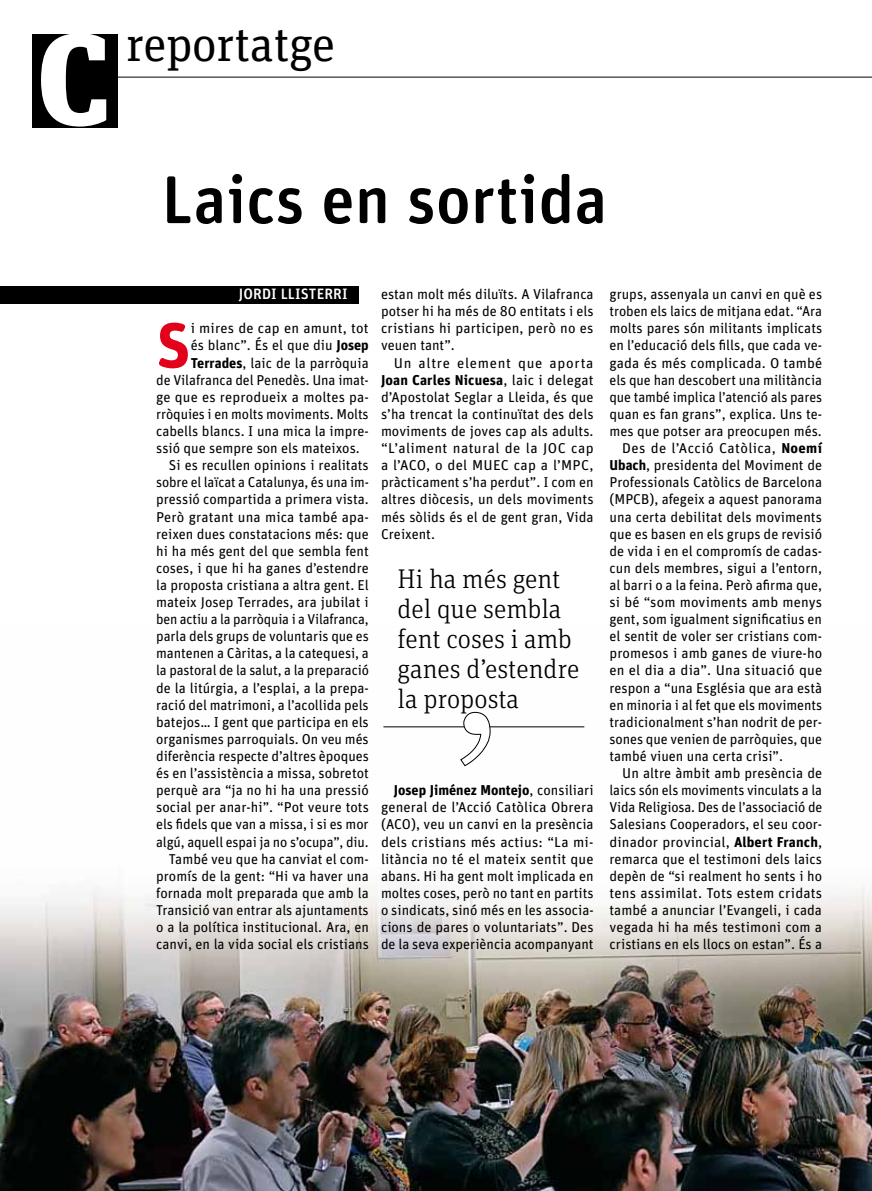
<style>
.page{position:relative;width:872px;height:1191px;background:#fff}
.page>*{position:absolute;margin:0;border:0;box-sizing:border-box;transform-origin:0 0}
.t1{font:500 67.5px "Unit Rounded OT";color:#000}
.t2{font:700 63.45px "Unit Rounded OT";color:#e2001a}
.t3{font:48px "Unit Slab OT";letter-spacing:-.005em;color:#000}
.t4{font:300 27px/30px "Unit Slab OT";color:#000}
.t5{font:500 15px "Unit OT";letter-spacing:.01em;color:#fff}
.t6{font:14.25px/17.1px "Unit OT";color:#000;text-align:justify}
.t7{font:14.25px "Unit OT";letter-spacing:.025em;color:#000}
.s1{font-weight:700}
</style>
<div class="page">
<hr style="left:34px;top:77px;width:838px;height:1px;background:#000">
<div style="left:33px;top:34px;width:85px;height:94px;background:#000"></div>
<svg style="left:41px;top:34px;width:65px;height:93px"></svg>
<div style="left:0;top:286px;width:359px;height:17px;background:#000"></div>
<img style="left:0;top:711px;width:872px;height:480px">
<hr style="left:383px;top:726px;width:201px;height:1px;background:#000">
<svg style="left:460px;top:712px;width:30px;height:54px"></svg>
<h3 class="t3" style="left:126px;top:14px;width:210px">reportatge</h3>
<h1 class="t1" style="left:161px;top:159px;width:447px">Laics en sortida</h1>
<p class="t5" style="left:239px;top:285px;width:23px">JORDI</p>
<p class="t5" style="left:281px;top:285px;width:45px">LLISTERRI</p>
<h2 class="t2" style="left:156px;top:307px;width:36px">S</h2>
<p class="t6" style="left:191px;top:320px;width:179px">i mires de cap en amunt, tot</p>
<p class="t6" style="left:191px;top:337px;width:180px">és blanc”. És el que diu <span class="s1">Josep</span></p>
<p class="t6" style="left:191px;top:354px;width:179px"><span class="s1">Terrades</span>, laic de la parròquia</p>
<p class="t6" style="left:156px;top:371px;width:214px">de Vilafranca del Penedès. Una imat-</p>
<p class="t6" style="left:156px;top:388px;width:214px">ge que es reprodueix a moltes pa-</p>
<p class="t6" style="left:156px;top:405px;width:214px">rròquies i en molts moviments. Molts</p>
<p class="t6" style="left:156px;top:422px;width:214px">cabells blancs. I una mica la impre-</p>
<p class="t6" style="left:156px;top:440px;width:205px">ssió que sempre son els mateixos.</p>
<p class="t6" style="left:169px;top:457px;width:201px">Si es recullen opinions i realitats</p>
<p class="t6" style="left:156px;top:474px;width:214px">sobre el laïcat a Catalunya, és una im-</p>
<p class="t6" style="left:156px;top:491px;width:214px">pressió compartida a primera vista.</p>
<p class="t6" style="left:156px;top:508px;width:214px">Però gratant una mica també apa-</p>
<p class="t6" style="left:156px;top:525px;width:214px">reixen dues constatacions més: que</p>
<p class="t6" style="left:156px;top:542px;width:214px">hi ha més gent del que sembla fent</p>
<p class="t6" style="left:156px;top:559px;width:214px">coses, i que hi ha ganes d’estendre</p>
<p class="t6" style="left:156px;top:576px;width:214px">la proposta cristiana a altra gent. El</p>
<p class="t6" style="left:156px;top:593px;width:214px">mateix Josep Terrades, ara jubilat i</p>
<p class="t6" style="left:156px;top:611px;width:214px">ben actiu a la parròquia i a Vilafranca,</p>
<p class="t6" style="left:156px;top:628px;width:214px">parla dels grups de voluntaris que es</p>
<p class="t6" style="left:156px;top:645px;width:214px">mantenen a Càritas, a la catequesi, a</p>
<p class="t6" style="left:156px;top:662px;width:214px">la pastoral de la salut, a la preparació</p>
<p class="t6" style="left:156px;top:679px;width:214px">de la litúrgia, a l’esplai, a la prepa-</p>
<p class="t6" style="left:156px;top:696px;width:214px">ració del matrimoni, a l’acollida pels</p>
<p class="t6" style="left:156px;top:713px;width:214px">batejos… I gent que participa en els</p>
<p class="t6" style="left:156px;top:730px;width:214px">organismes parroquials. On veu més</p>
<p class="t6" style="left:156px;top:747px;width:214px">diferència respecte d’altres èpoques</p>
<p class="t6" style="left:156px;top:764px;width:214px">és en l’assistència a missa, sobretot</p>
<p class="t6" style="left:156px;top:782px;width:214px">perquè ara “ja no hi ha una pressió</p>
<p class="t6" style="left:156px;top:799px;width:214px">social per anar-hi”. “Pot veure tots</p>
<p class="t6" style="left:156px;top:816px;width:214px">els fidels que van a missa, i si es mor</p>
<p class="t6" style="left:156px;top:833px;width:214px">algú, aquell espai ja no s’ocupa”, diu.</p>
<p class="t6" style="left:169px;top:850px;width:201px">També veu que ha canviat el com-</p>
<p class="t6" style="left:156px;top:867px;width:214px">promís de la gent: “Hi va haver una</p>
<p class="t6" style="left:156px;top:884px;width:214px">fornada molt preparada que amb la</p>
<p class="t6" style="left:156px;top:901px;width:214px">Transició van entrar als ajuntaments</p>
<p class="t6" style="left:156px;top:918px;width:214px">o a la política institucional. Ara, en</p>
<p class="t6" style="left:156px;top:935px;width:214px">canvi, en la vida social els cristians</p>
<p class="t6" style="left:381px;top:286px;width:214px">estan molt més diluïts. A Vilafranca potser hi ha més de 80 entitats i els cristians hi participen, però no es veuen tant”.</p>
<p class="t6" style="left:381px;top:354px;width:214px;text-indent:13px">Un altre element que aporta <span class="s1">Joan Carles Nicuesa</span>, laic i delegat d’Apostolat Seglar a Lleida, és que s’ha trencat la continuïtat des dels moviments de joves cap als adults. “L’aliment natural de la JOC cap a l’ACO, o del MUEC cap a l’MPC, pràcticament s’ha perdut”. I com en altres diòcesis, un dels moviments més sòlids és el de gent gran, Vida Creixent.</p>
<h3 class="t4" style="left:397px;top:563px;width:183px">Hi ha més gent del que sembla fent coses i amb ganes d’estendre la proposta</h3>
<p class="t6" style="left:381px;top:782px;width:214px;text-indent:13px"><span class="s1">Josep Jiménez Montejo</span>, consiliari general de l’Acció Catòlica Obrera (ACO), veu un canvi en la presència dels cristians més actius: “La mi&shy;litància no té el mateix sentit que abans. Hi ha gent molt implicada en moltes coses, però no tant en partits o sindicats, sinó més en les associa&shy;cions de pares o voluntariats”. Des de la seva experiència acompanyant</p>
<p class="t6" style="left:609px;top:286px;width:214px">grups, assenyala un canvi en què es</p>
<p class="t6" style="left:609px;top:303px;width:214px">troben els laics de mitjana edat. “Ara</p>
<p class="t6" style="left:609px;top:320px;width:214px">molts pares són militants implicats</p>
<p class="t6" style="left:609px;top:337px;width:214px">en l’educació dels fills, que cada ve-</p>
<p class="t6" style="left:609px;top:354px;width:214px">gada és més complicada. O també</p>
<p class="t6" style="left:609px;top:371px;width:214px">els que han descobert una militància</p>
<p class="t6" style="left:609px;top:388px;width:214px">que també implica l’atenció als pares</p>
<p class="t6" style="left:609px;top:405px;width:214px">quan es fan grans”, explica. Uns te-</p>
<p class="t6" style="left:609px;top:422px;width:214px">mes que potser ara preocupen més.</p>
<p class="t7" style="left:622px;top:440px;width:201px">Des de l’Acció Catòlica, <span class="s1">Noemí</span></p>
<p class="t6" style="left:609px;top:457px;width:214px"><span class="s1">Ubach</span>, presidenta del Moviment de</p>
<p class="t6" style="left:609px;top:474px;width:214px">Professionals Catòlics de Barcelona</p>
<p class="t6" style="left:609px;top:491px;width:214px">(MPCB), afegeix a aquest panorama</p>
<p class="t6" style="left:609px;top:508px;width:214px">una certa debilitat dels moviments</p>
<p class="t6" style="left:609px;top:525px;width:214px">que es basen en els grups de revisió</p>
<p class="t6" style="left:609px;top:542px;width:214px">de vida i en el compromís de cadas-</p>
<p class="t6" style="left:609px;top:559px;width:214px">cun dels membres, sigui a l’entorn,</p>
<p class="t6" style="left:609px;top:576px;width:214px">al barri o a la feina. Però afirma que,</p>
<p class="t6" style="left:609px;top:593px;width:214px">si bé “som moviments amb menys</p>
<p class="t6" style="left:609px;top:611px;width:214px">gent, som igualment significatius en</p>
<p class="t6" style="left:609px;top:628px;width:214px">el sentit de voler ser cristians com-</p>
<p class="t6" style="left:609px;top:645px;width:214px">promesos i amb ganes de viure-ho</p>
<p class="t6" style="left:609px;top:662px;width:214px">en el dia a dia”. Una situació que</p>
<p class="t6" style="left:609px;top:679px;width:214px">respon a “una Església que ara està</p>
<p class="t6" style="left:609px;top:696px;width:214px">en minoria i al fet que els moviments</p>
<p class="t6" style="left:609px;top:713px;width:214px">tradicionalment s’han nodrit de per-</p>
<p class="t6" style="left:609px;top:730px;width:214px">sones que venien de parròquies, que</p>
<p class="t6" style="left:609px;top:747px;width:175px">també viuen una certa crisi”.</p>
<p class="t6" style="left:622px;top:764px;width:201px">Un altre àmbit amb presència de</p>
<p class="t6" style="left:609px;top:782px;width:214px">laics són els moviments vinculats a la</p>
<p class="t6" style="left:609px;top:799px;width:214px">Vida Religiosa. Des de l’associació de</p>
<p class="t6" style="left:609px;top:816px;width:214px">Salesians Cooperadors, el seu coor-</p>
<p class="t6" style="left:609px;top:833px;width:214px">dinador provincial, <span class="s1">Albert Franch</span>,</p>
<p class="t6" style="left:609px;top:850px;width:214px">remarca que el testimoni dels laics</p>
<p class="t6" style="left:609px;top:867px;width:214px">depèn de “si realment ho sents i ho</p>
<p class="t6" style="left:609px;top:884px;width:214px">tens assimilat. Tots estem cridats</p>
<p class="t6" style="left:609px;top:901px;width:214px">també a anunciar l’Evangeli, i cada</p>
<p class="t6" style="left:609px;top:918px;width:214px">vegada hi ha més testimoni com a</p>
<p class="t6" style="left:609px;top:935px;width:214px">cristians en els llocs on estan”. És a</p>
</div>
